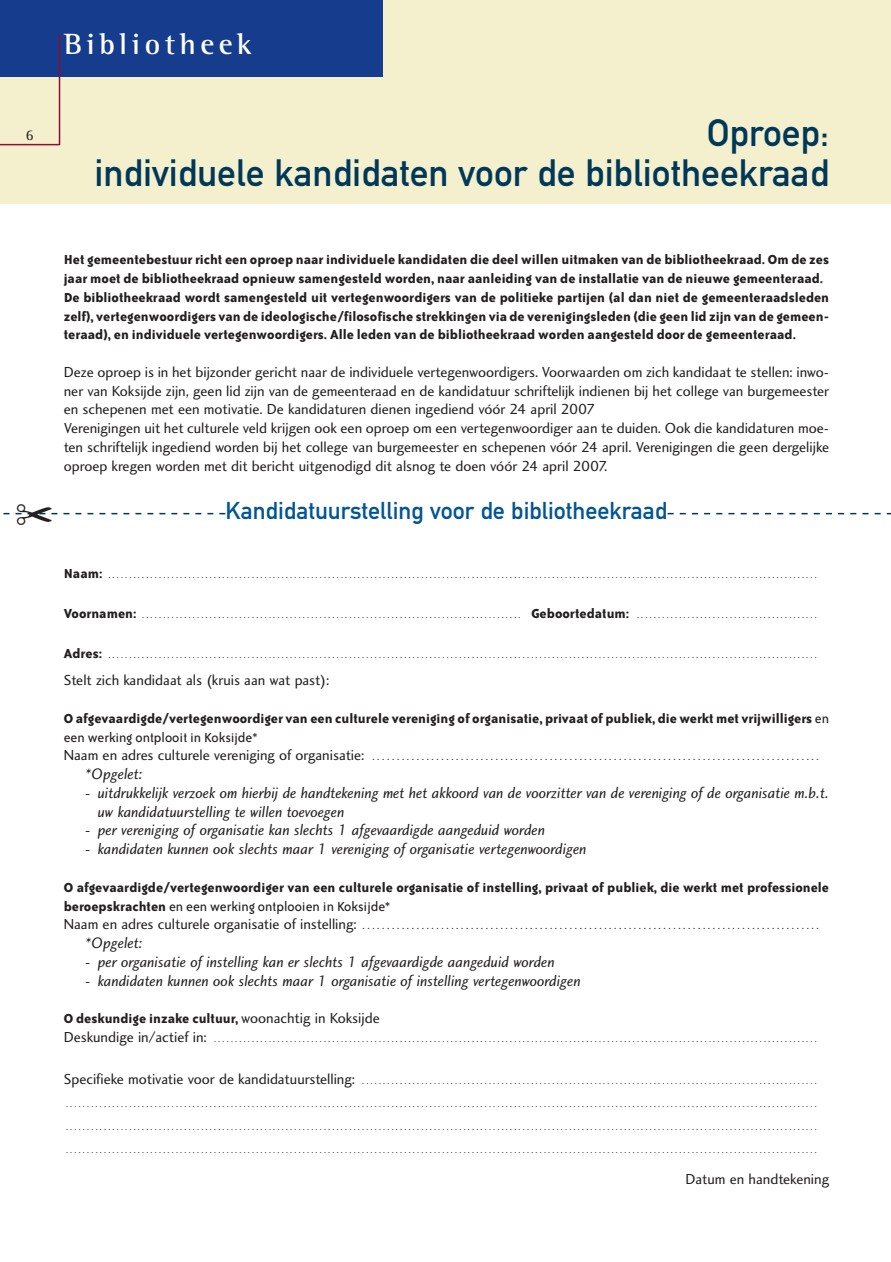
<style>
.page{position:relative;width:891px;height:1262px;background:#fff}
.page>*{position:absolute;margin:0;border:0;box-sizing:border-box;transform-origin:0 0}
.t1{font:37.5px/40.5px "DIN Mittelschrift";color:#003859;text-align:right}
.t2{font:700 30px "Rotis Semi Serif";letter-spacing:.15em;color:#fff}
.t3{font:24px "DIN Mittelschrift";color:#005594}
.t4{font:15.75px/18.8px "Charlotte Sans Book Italic Plain";color:#231f20}
.t5{font:700 15px/18.8px "Bailey Sans ITC";color:#231f20}
.t6{font:15px/18.8px "Charlotte Sans Book Plain";color:#231f20}
.t7{font:15px "Rotis Semi Serif";color:#231f20}
.t8{font:10.5px "Charlotte Sans Book Plain";color:#231f20}
.t9{font:9px "Charlotte Sans Book Plain";color:#231f20}
.s1{font-family:"Bailey Sans ITC";font-weight:700;font-size:15px}
.s2{font-weight:400}
.s3{font-size:15px}
.s4{font-family:"Charlotte Sans Book Plain";font-weight:400}
</style>
<div class="page">
<div style="left:0;top:0;width:891px;height:204px;background:#f4f0cd"></div>
<div style="left:0;top:0;width:383px;height:77px;background:#153c8d"></div>
<hr style="left:59px;top:34px;width:1px;height:111px;background:#8d0d3a">
<hr style="left:0;top:144px;width:60px;height:1px;background:#8d0d3a">
<svg style="left:668px;top:513px;width:223px;height:1px"></svg>
<svg style="left:3px;top:512px;width:222px;height:3px"></svg>
<h3 class="t7" style="left:26px;top:130px;width:9px">6</h3>
<h2 class="t2" style="left:64px;top:33px;width:189px">Bibliotheek</h2>
<h1 class="t1" style="left:94px;top:116px;width:736px">Oproep:<br>individuele kandidaten voor de bibliotheekraad</h1>
<p class="t5" style="left:64px;top:251px;width:767px">Het gemeentebestuur richt een oproep naar individuele kandidaten die deel willen uitmaken van de bibliotheekraad. Om de zes jaar moet de bibliotheekraad opnieuw samengesteld worden, naar aanleiding van de installatie van de nieuwe gemeenteraad.<br>De bibliotheekraad wordt samengesteld uit vertegenwoordigers van de politieke partijen (al dan niet de gemeenteraadsleden zelf), vertegenwoordigers van de ideologische/filosofische strekkingen via de verenigingsleden (die geen lid zijn van de gemeen&shy;teraad), en individuele vertegenwoordigers. Alle leden van de bibliotheekraad worden aangesteld door de gemeenteraad.</p>
<p class="t6" style="left:64px;top:364px;width:767px">Deze oproep is in het bijzonder gericht naar de individuele vertegenwoordigers. Voorwaarden om zich kandidaat te stellen: inwo&shy;ner van Koksijde zijn, geen lid zijn van de gemeenteraad en de kandidatuur schriftelijk indienen bij het college van burgemeester en schepenen met een motivatie. De kandidaturen dienen ingediend vóór 24 april 2007<br>Verenigingen uit het culturele veld krijgen ook een oproep om een vertegenwoordiger aan te duiden. Ook die kandidaturen moe&shy;ten schriftelijk ingediend worden bij het college van burgemeester en schepenen vóór 24 april. Verenigingen die geen dergelijke oproep kregen worden met dit bericht uitgenodigd dit alsnog te doen vóór 24 april 2007.</p>
<h3 class="t3" style="left:226px;top:502px;width:443px">Kandidatuurstelling voor de bibliotheekraad</h3>
<p class="t9" style="left:64px;top:571px;width:754px"><span class="s1">Naam:</span> . . . . . . . . . . . . . . . . . . . . . . . . . . . . . . . . . . . . . . . . . . . . . . . . . . . . . . . . . . . . . . . . . . . . . . . . . . . . . . . . . . . . . . . . . . . . . . . . . . . . . . . . . . . . . . . . . . . . . . . . . . . . . . . . . . . . . . . . . . . . . . . . . . . . . . . . . . . . . . . . . . . . . . . .</p>
<p class="t9" style="left:64px;top:611px;width:754px"><span class="s1">Voornamen:</span> . . . . . . . . . . . . . . . . . . . . . . . . . . . . . . . . . . . . . . . . . . . . . . . . . . . . . . . . . . . . . . . . . . . . . . . . . . . . . . . . . . . . . . . . . . <span class="s1">Geboortedatum:</span> . . . . . . . . . . . . . . . . . . . . . . . . . . . . . . . . . . . . . . . . . . .</p>
<p class="t9" style="left:64px;top:652px;width:754px"><span class="s1">Adres:</span> . . . . . . . . . . . . . . . . . . . . . . . . . . . . . . . . . . . . . . . . . . . . . . . . . . . . . . . . . . . . . . . . . . . . . . . . . . . . . . . . . . . . . . . . . . . . . . . . . . . . . . . . . . . . . . . . . . . . . . . . . . . . . . . . . . . . . . . . . . . . . . . . . . . . . . . . . . . . . . . . . . . . . . . .</p>
<h3 class="t6" style="left:64px;top:672px;width:267px">Stelt zich kandidaat als (kruis aan wat past):</h3>
<h3 class="t5" style="left:64px;top:710px;width:767px">O afgevaardigde/vertegenwoordiger van een culturele vereniging of organisatie, privaat of publiek, die werkt met vrijwilligers <span class="s2">en een werking ontplooit in Koksijde*</span></h3>
<p class="t8" style="left:64px;top:753px;width:757px"><span class="s3">Naam en adres culturele vereniging of organisatie:</span> . . . . . . . . . . . . . . . . . . . . . . . . . . . . . . . . . . . . . . . . . . . . . . . . . . . . . . . . . . . . . . . . . . . . . . . . . . . . . . . . . . . . . . . . . . .</p>
<h3 class="t4" style="left:85px;top:766px;width:59px">*Opgelet:</h3>
<h3 class="t4" style="left:98px;top:785px;width:733px;text-indent:-13px">- uitdrukkelijk verzoek om hierbij de handtekening met het akkoord van de voorzitter van de vereniging of de organisatie m.b.t. uw kandidatuurstelling te willen toevoegen</h3>
<h3 class="t4" style="left:85px;top:822px;width:462px">- per vereniging of organisatie kan slechts 1 afgevaardigde aangeduid worden</h3>
<h3 class="t4" style="left:85px;top:841px;width:503px">- kandidaten kunnen ook slechts maar 1 vereniging of organisatie vertegenwoordigen</h3>
<h3 class="t5" style="left:64px;top:879px;width:767px">O afgevaardigde/vertegenwoordiger van een culturele organisatie of instelling, privaat of publiek, die werkt met professionele beroepskrachten <span class="s2">en een werking ontplooien in Koksijde*</span></h3>
<p class="t8" style="left:64px;top:921px;width:757px"><span class="s3">Naam en adres culturele organisatie of instelling:</span> . . . . . . . . . . . . . . . . . . . . . . . . . . . . . . . . . . . . . . . . . . . . . . . . . . . . . . . . . . . . . . . . . . . . . . . . . . . . . . . . . . . . . . . . . . . . .</p>
<h3 class="t4" style="left:85px;top:935px;width:59px">*Opgelet:</h3>
<h3 class="t4" style="left:85px;top:953px;width:471px">- per organisatie of instelling kan er slechts 1 afgevaardigde aangeduid worden</h3>
<h3 class="t4" style="left:85px;top:972px;width:497px">- kandidaten kunnen ook slechts maar 1 organisatie of instelling vertegenwoordigen</h3>
<h3 class="t5" style="left:64px;top:1010px;width:317px">O deskundige inzake cultuur, <span class="s4">woonachtig in Koksijde</span></h3>
<p class="t9" style="left:64px;top:1035px;width:754px"><span class="s3">Deskundige in/actief in:</span> . . . . . . . . . . . . . . . . . . . . . . . . . . . . . . . . . . . . . . . . . . . . . . . . . . . . . . . . . . . . . . . . . . . . . . . . . . . . . . . . . . . . . . . . . . . . . . . . . . . . . . . . . . . . . . . . . . . . . . . . . . . . . . . . . . . . . . . . . . . . . . .</p>
<p class="t9" style="left:64px;top:1077px;width:754px"><span class="s3">Specifieke motivatie voor de kandidatuurstelling:</span> . . . . . . . . . . . . . . . . . . . . . . . . . . . . . . . . . . . . . . . . . . . . . . . . . . . . . . . . . . . . . . . . . . . . . . . . . . . . . . . . . . . . . . . . . . . . . . . . . . . . . . . . . . . .</p>
<p class="t9" style="left:66px;top:1100px;width:752px">. . . . . . . . . . . . . . . . . . . . . . . . . . . . . . . . . . . . . . . . . . . . . . . . . . . . . . . . . . . . . . . . . . . . . . . . . . . . . . . . . . . . . . . . . . . . . . . . . . . . . . . . . . . . . . . . . . . . . . . . . . . . . . . . . . . . . . . . . . . . . . . . . . . . . . . . . . . . . . . . . . . . . . . . . . . . . . . . . .</p>
<p class="t9" style="left:66px;top:1123px;width:752px">. . . . . . . . . . . . . . . . . . . . . . . . . . . . . . . . . . . . . . . . . . . . . . . . . . . . . . . . . . . . . . . . . . . . . . . . . . . . . . . . . . . . . . . . . . . . . . . . . . . . . . . . . . . . . . . . . . . . . . . . . . . . . . . . . . . . . . . . . . . . . . . . . . . . . . . . . . . . . . . . . . . . . . . . . . . . . . . . . .</p>
<p class="t9" style="left:66px;top:1146px;width:752px">. . . . . . . . . . . . . . . . . . . . . . . . . . . . . . . . . . . . . . . . . . . . . . . . . . . . . . . . . . . . . . . . . . . . . . . . . . . . . . . . . . . . . . . . . . . . . . . . . . . . . . . . . . . . . . . . . . . . . . . . . . . . . . . . . . . . . . . . . . . . . . . . . . . . . . . . . . . . . . . . . . . . . . . . . . . . . . . . . .</p>
<h3 class="t6" style="left:685px;top:1171px;width:145px">Datum en handtekening</h3>
</div>
